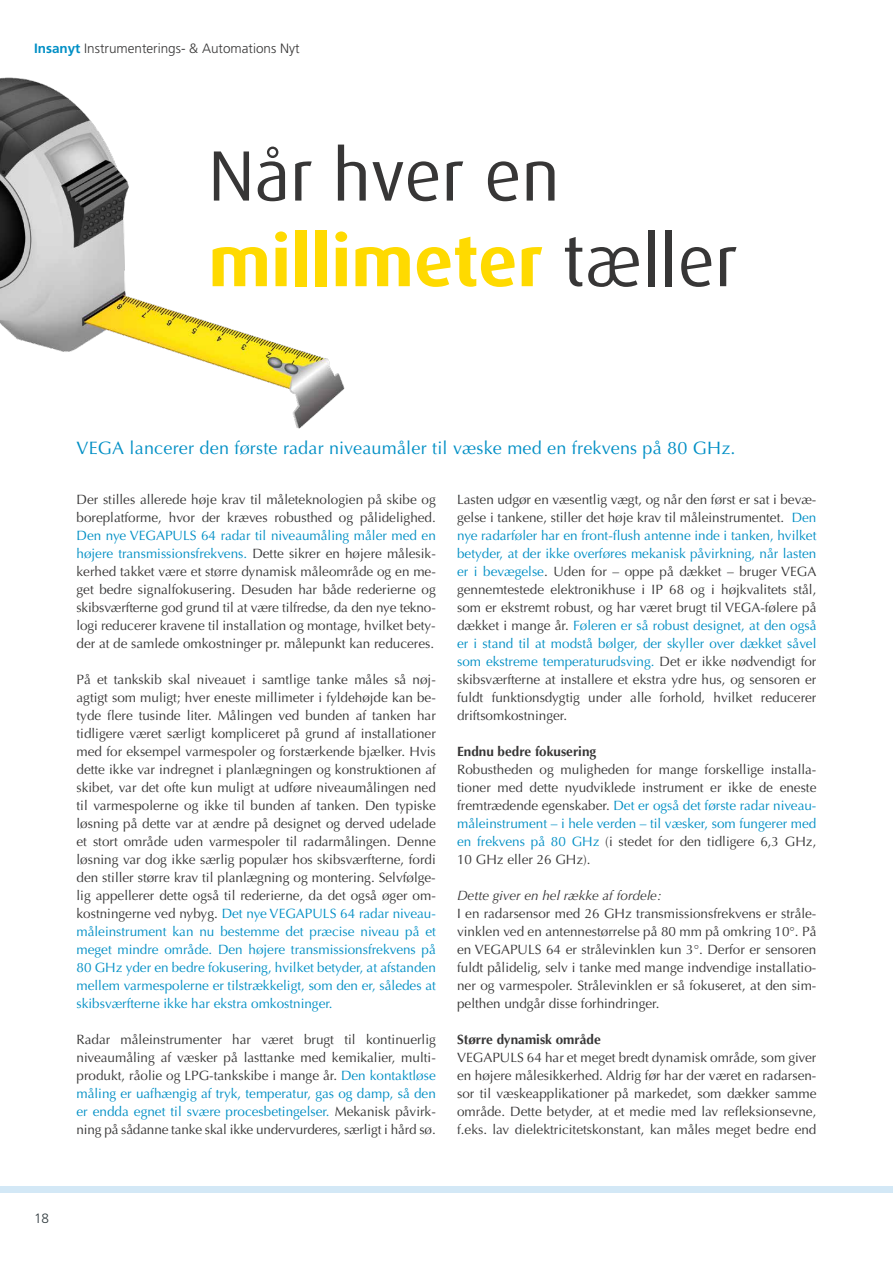
<style>
.page{position:relative;width:893px;height:1263px;background:#fff}
.page>*{position:absolute;margin:0;border:0;box-sizing:border-box;transform-origin:0 0}
.t1{font:71.4px/85.7px "Dax";color:#373636}
.t2{font:18px "Optima";letter-spacing:.01em;color:#008fc5}
.t3{font:13.5px/18px "Optima";color:#373636;text-align:justify}
.t4{font:700 13.5px "Optima";color:#373636}
.t5{font:300 13.5px "Frutiger";color:#373636}
.t6{font:italic 13.5px "Optima";color:#373636}
.t7{font:300 13.5px "Frutiger";color:#313b3f}
.s1{font-weight:700;color:#008fc5}
.s2{font-weight:700;color:#ffda00}
.s3{color:#008fc5}
</style>
<div class="page">
<div style="left:0;top:1186px;width:893px;height:7px;background:#d3e8f6"></div>
<img style="left:0;top:77px;width:345px;height:352px">
<p class="t5" style="left:34px;top:41px;width:267px"><span class="s1">Insanyt</span> Instrumenterings- &amp; Automations Nyt</p>
<h1 class="t1" style="left:208px;top:134px;width:531px">Når hver en <span class="s2">millimeter</span> tæller</h1>
<h2 class="t2" style="left:77px;top:437px;width:661px">VEGA lancerer den første radar niveaumåler til væske med en frekvens på 80 GHz.</h2>
<p class="t3" style="left:77px;top:491px;width:361px">Der stilles allerede høje krav til måleteknologien på skibe og boreplatforme, hvor der kræves robusthed og pålidelighed.</p>
<p class="t3" style="left:77px;top:527px;width:361px"><span class="s3">Den nye VEGAPULS 64 radar til niveaumåling måler med en højere transmissionsfrekvens.</span> Dette sikrer en højere målesik&shy;kerhed takket være et større dynamisk måleområde og en me&shy;get bedre signalfokusering. Desuden har både rederierne og skibsværfterne god grund til at være tilfredse, da den nye tekno&shy;logi reducerer kravene til installation og montage, hvilket bety&shy;der at de samlede omkostninger pr. målepunkt kan reduceres.</p>
<p class="t3" style="left:77px;top:671px;width:361px">På et tankskib skal niveauet i samtlige tanke måles så nøj&shy;agtigt som muligt; hver eneste millimeter i fyldehøjde kan be&shy;tyde flere tusinde liter. Målingen ved bunden af tanken har tidligere været særligt kompliceret på grund af installationer med for eksempel varmespoler og forstærkende bjælker. Hvis dette ikke var indregnet i planlægningen og konstruktionen af skibet, var det ofte kun muligt at udføre niveaumålingen ned til varmespolerne og ikke til bunden af tanken. Den typiske løsning på dette var at ændre på designet og derved udelade et stort område uden varmespoler til radarmålingen. Denne løsning var dog ikke særlig populær hos skibsværfterne, fordi den stiller større krav til planlægning og montering. Selvfølge&shy;lig appellerer dette også til rederierne, da det også øger om&shy;kostningerne ved nybyg. <span class="s3">Det nye VEGAPULS 64 radar niveau&shy;måleinstrument kan nu bestemme det præcise niveau på et meget mindre område. Den højere transmissionsfrekvens på 80 GHz yder en bedre fokusering, hvilket betyder, at afstanden mellem varmespolerne er tilstrækkeligt, som den er, således at skibsværfterne ikke har ekstra omkostninger.</span></p>
<p class="t3" style="left:77px;top:1031px;width:361px">Radar måleinstrumenter har været brugt til kontinuerlig niveaumåling af væsker på lasttanke med kemikalier, multi&shy;produkt, råolie og LPG-tankskibe i mange år. <span class="s3">Den kontaktløse måling er uafhængig af tryk, temperatur, gas og damp, så den er endda egnet til svære procesbetingelser.</span> Mekanisk påvirk&shy;ning på sådanne tanke skal ikke undervurderes, særligt i hård sø.</p>
<p class="t3" style="left:457px;top:490px;width:361px">Lasten udgør en væsentlig vægt, og når den først er sat i bevæ&shy;gelse i tankene, stiller det høje krav til måleinstrumentet. <span class="s3">Den nye radarføler har en front-flush antenne inde i tanken, hvilket betyder, at der ikke overføres mekanisk påvirkning, når lasten er i bevægelse</span>. Uden for – oppe på dækket – bruger VEGA gennemtestede elektronikhuse i IP 68 og i højkvalitets stål, som er ekstremt robust, og har været brugt til VEGA-følere på dækket i mange år. <span class="s3">Føleren er så robust designet, at den også er i stand til at modstå bølger, der skyller over dækket såvel som ekstreme temperaturudsving.</span> Det er ikke nødvendigt for skibsværfterne at installere et ekstra ydre hus, og sensoren er fuldt funktionsdygtig under alle forhold, hvilket reducerer driftsomkostninger.</p>
<p class="t4" style="left:457px;top:743px;width:141px">Endnu bedre fokusering</p>
<p class="t3" style="left:457px;top:760px;width:361px">Robustheden og muligheden for mange forskellige installa&shy;tioner med dette nyudviklede instrument er ikke de eneste fremtrædende egenskaber. <span class="s3">Det er også det første radar niveau&shy;måleinstrument – i hele verden – til væsker, som fungerer med en frekvens på 80 GHz</span> (i stedet for den tidligere 6,3 GHz, 10 GHz eller 26 GHz).</p>
<p class="t6" style="left:457px;top:887px;width:206px">Dette giver en hel række af fordele:</p>
<p class="t3" style="left:457px;top:904px;width:361px">I en radarsensor med 26 GHz transmissionsfrekvens er stråle&shy;vinklen ved en antennestørrelse på 80 mm på omkring 10°. På en VEGAPULS 64 er strålevinklen kun 3°. Derfor er sensoren fuldt pålidelig, selv i tanke med mange indvendige installatio&shy;ner og varmespoler. Strålevinklen er så fokuseret, at den sim&shy;pelthen undgår disse forhindringer.</p>
<p class="t4" style="left:457px;top:1031px;width:145px">Større dynamisk område</p>
<p class="t3" style="left:457px;top:1048px;width:361px">VEGAPULS 64 har et meget bredt dynamisk område, som giver en højere målesikkerhed. Aldrig før har der været en radarsen&shy;sor til væskeapplikationer på markedet, som dækker samme område. Dette betyder, at et medie med lav refleksionsevne, f.eks. lav dielektricitetskonstant, kan måles meget bedre end</p>
<p class="t7" style="left:34px;top:1211px;width:17px">18</p>
</div>
